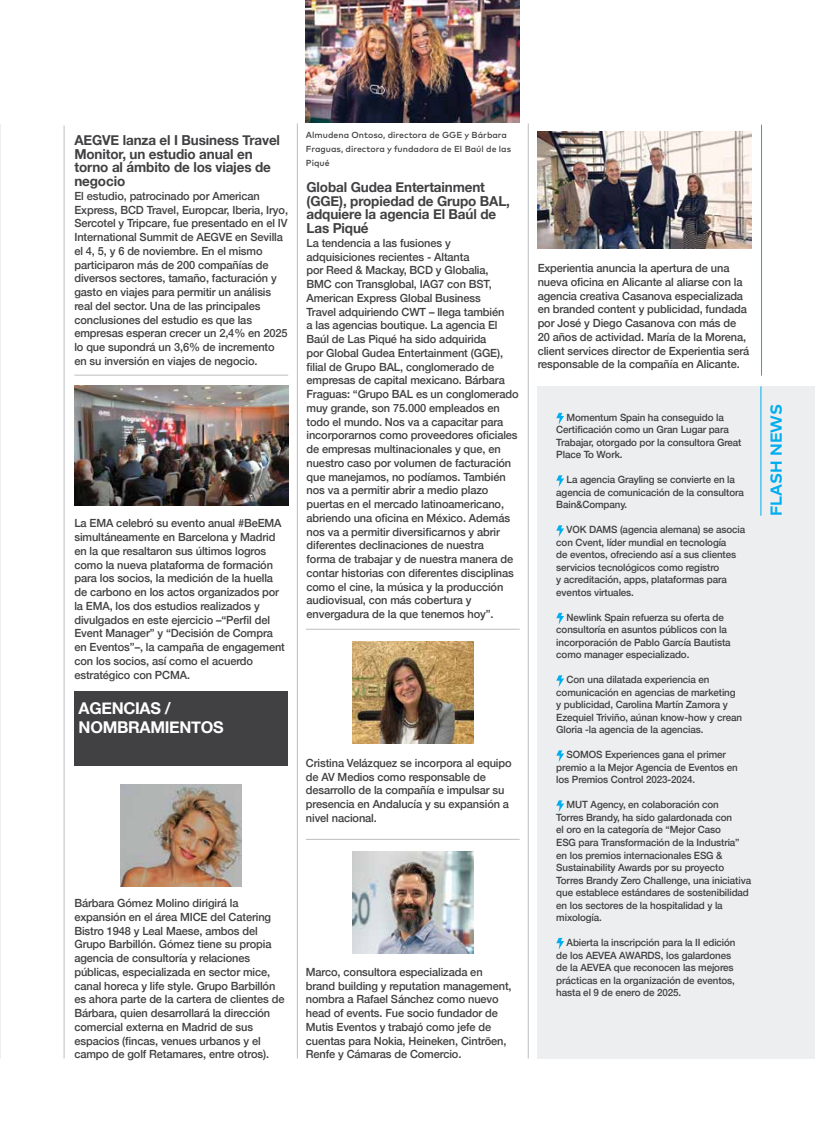
<style>
.page{position:relative;width:815px;height:1134px;background:#fff}
.page>*{position:absolute;margin:0;border:0;box-sizing:border-box;transform-origin:0 0}
.t1{font:700 16.25px/18.8px "Helvetica Neue";letter-spacing:-.02em;color:#fff}
.t2{font:700 15.88px "Mark Pro";color:#00aeef}
.t3{font:700 13.75px/13.8px "Helvetica Neue";letter-spacing:-.01em;color:#414042}
.t4{font:500 11.25px/13.8px "Helvetica Neue";letter-spacing:-.01em;color:#414042}
.t5{font:500 10px/12.5px "Helvetica Neue";letter-spacing:-.01em;color:#414042}
.t6{font:500 8.75px/13.8px "Mark Pro";color:#414042}
</style>
<div class="page">
<hr style="left:761px;top:125px;width:1px;height:251px;background:#00aeef">
<hr style="left:64px;top:125px;width:1px;height:933px;background:#bcbec0">
<hr style="left:297px;top:123px;width:1px;height:935px;background:#bcbec0">
<hr style="left:528px;top:123px;width:1px;height:935px;background:#bcbec0">
<div style="left:74px;top:691px;width:214px;height:74px;background:#414042"></div>
<hr style="left:74px;top:375px;width:214px;height:1px;background:#bcbec0">
<hr style="left:306px;top:839px;width:214px;height:1px;background:#bcbec0">
<hr style="left:306px;top:629px;width:214px;height:1px;background:#bcbec0">
<img style="left:74px;top:385px;width:214px;height:121px">
<hr style="left:0;top:124px;width:1px;height:934px;background:#edeeef">
<img style="left:121px;top:784px;width:121px;height:102px">
<img style="left:352px;top:851px;width:121px;height:102px">
<img style="left:352px;top:641px;width:121px;height:102px">
<img style="left:538px;top:131px;width:213px;height:118px">
<div style="left:538px;top:386px;width:277px;height:672px;background:#edeeef"></div>
<hr style="left:761px;top:386px;width:1px;height:130px;background:#00aeef">
<svg style="left:556px;top:413px;width:8px;height:11px"></svg>
<svg style="left:556px;top:475px;width:8px;height:12px"></svg>
<svg style="left:556px;top:525px;width:8px;height:12px"></svg>
<svg style="left:556px;top:613px;width:8px;height:11px"></svg>
<svg style="left:556px;top:675px;width:8px;height:12px"></svg>
<svg style="left:556px;top:750px;width:8px;height:12px"></svg>
<svg style="left:556px;top:800px;width:8px;height:12px"></svg>
<svg style="left:556px;top:938px;width:8px;height:11px"></svg>
<img style="left:306px;top:0;width:214px;height:122px">
<p class="t3" style="left:74px;top:133px;width:207px">AEGVE lanza el I Business Travel<br>Monitor, un estudio anual en torno al ámbito de los viajes de negocio</p>
<p class="t4" style="left:74px;top:188px;width:215px">El estudio, patrocinado por American Express, BCD Travel, Europcar, Iberia, Iryo, Sercotel y Tripcare, fue presentado en el IV International Summit de AEGVE en Sevilla el 4, 5, y 6 de noviembre. En el mismo participaron más de 200 compañías de diversos sectores, tamaño, facturación y gasto en viajes para permitir un análisis real del sector. Una de las principales conclusiones del estudio es que las empresas esperan crecer un 2,4% en 2025 lo que supondrá un 3,6% de incremento en su inversión en viajes de negocio.</p>
<p class="t4" style="left:74px;top:515px;width:212px">La EMA celebró su evento anual #BeEMA simultáneamente en Barcelona y Madrid en la que resaltaron sus últimos logros como la nueva plataforma de formación para los socios, la medición de la huella de carbono en los actos organizados por la EMA, los dos estudios realizados y divulgados en este ejercicio –“Perfil del Event Manager” y “Decisión de Compra en Eventos”–, la campaña de engagement con los socios, así como el acuerdo estratégico con PCMA.</p>
<h1 class="t1" style="left:79px;top:700px;width:147px">AGENCIAS /<br>NOMBRAMIENTOS</h1>
<p class="t6" style="left:306px;top:128px;width:207px">Almudena Ontoso, directora de GGE y Bárbara<br>Fraguas, directora y fundadora de El Baúl de las<br>Piqué</p>
<p class="t3" style="left:307px;top:180px;width:205px">Global Gudea Entertainment (GGE), propiedad de Grupo BAL, adquiere la agencia El Baúl de<br>Las Piqué</p>
<p class="t4" style="left:307px;top:235px;width:214px">La tendencia a las fusiones y adquisiciones recientes - Altanta<br>por Reed &amp; Mackay, BCD y Globalia,<br>BMC con Transglobal, IAG7 con BST, American Express Global Business<br>Travel adquiriendo CWT – llega también<br>a las agencias boutique. La agencia El Baúl de Las Piqué ha sido adquirida<br>por Global Gudea Entertainment (GGE), filial de Grupo BAL, conglomerado de empresas de capital mexicano. Bárbara Fraguas: “Grupo BAL es un conglomerado muy grande, son 75.000 empleados en todo el mundo. Nos va a capacitar para incorporarnos como proveedores oficiales de empresas multinacionales y que, en nuestro caso por volumen de facturación que manejamos, no podíamos. También nos va a permitir abrir a medio plazo puertas en el mercado latinoamericano, abriendo una oficina en México. Además nos va a permitir diversificarnos y abrir diferentes declinaciones de nuestra<br>forma de trabajar y de nuestra manera de contar historias con diferentes disciplinas como el cine, la música y la producción audiovisual, con más cobertura y envergadura de la que tenemos hoy”.</p>
<p class="t4" style="left:306px;top:755px;width:207px">Cristina Velázquez se incorpora al equipo de AV Medios como responsable de desarrollo de la compañía e impulsar su presencia en Andalucía y su expansión a nivel nacional.</p>
<p class="t4" style="left:74px;top:895px;width:212px">Bárbara Gómez Molino dirigirá la expansión en el área MICE del Catering Bistro 1948 y Leal Maese, ambos del Grupo Barbillón. Gómez tiene su propia agencia de consultoría y relaciones públicas, especializada en sector mice, canal horeca y life style. Grupo Barbillón es ahora parte de la cartera de clientes de Bárbara, quien desarrollará la dirección comercial externa en Madrid de sus espacios (fincas, venues urbanos y el campo de golf Retamares, entre otros).</p>
<p class="t4" style="left:306px;top:964px;width:207px">Marco, consultora especializada en brand building y reputation management, nombra a Rafael Sánchez como nuevo head of events. Fue socio fundador de Mutis Eventos y trabajó como jefe de cuentas para Nokia, Heineken, Cintröen, Renfe y Cámaras de Comercio.</p>
<p class="t4" style="left:538px;top:260px;width:213px">Experientia anuncia la apertura de una nueva oficina en Alicante al aliarse con la agencia creativa Casanova especializada en branded content y publicidad, fundada por José y Diego Casanova con más de 20 años de actividad. María de la Morena, client services director de Experientia será responsable de la compañía en Alicante.</p>
<p class="t5" style="left:556px;top:410px;width:187px;text-indent:10px">Momentum Spain ha conseguido la<br>Certificación como un Gran Lugar para<br>Trabajar, otorgado por la consultora Great<br>Place To Work.</p>
<p class="t5" style="left:556px;top:473px;width:189px;text-indent:10px">La agencia Grayling se convierte en la agencia de comunicación de la consultora<br>Bain&amp;Company.</p>
<p class="t5" style="left:556px;top:523px;width:190px;text-indent:10px">VOK DAMS (agencia alemana) se asocia con Cvent, líder mundial en tecnología<br>de eventos, ofreciendo así a sus clientes servicios tecnológicos como registro<br>y acreditación, apps, plataformas para eventos virtuales.</p>
<p class="t5" style="left:556px;top:610px;width:176px;text-indent:10px">Newlink Spain refuerza su oferta de consultoría en asuntos públicos con la incorporación de Pablo García Bautista como manager especializado.</p>
<p class="t5" style="left:556px;top:673px;width:187px;text-indent:10px">Con una dilatada experiencia en comunicación en agencias de marketing y publicidad, Carolina Martín Zamora y Ezequiel Triviño, aúnan know-how y crean Gloria -la agencia de la agencias.</p>
<p class="t5" style="left:556px;top:748px;width:183px;text-indent:10px">SOMOS Experiences gana el primer premio a la Mejor Agencia de Eventos en los Premios Control 2023-2024.</p>
<p class="t5" style="left:556px;top:798px;width:196px;text-indent:10px">MUT Agency, en colaboración con<br>Torres Brandy, ha sido galardonada con<br>el oro en la categoría de “Mejor Caso<br>ESG para Transformación de la Industria” en los premios internacionales ESG &amp; Sustainability Awards por su proyecto Torres Brandy Zero Challenge, una iniciativa que establece estándares de sostenibilidad en los sectores de la hospitalidad y la mixología.</p>
<p class="t5" style="left:556px;top:935px;width:181px;text-indent:10px">Abierta la inscripción para la II edición de los AEVEA AWARDS, los galardones de la AEVEA que reconocen las mejores prácticas en la organización de eventos, hasta el 9 de enero de 2025.</p>
<h2 class="t2" style="left:764px;top:516px;width:113px;rotate:-90deg">FLASH NEWS</h2>
</div>
